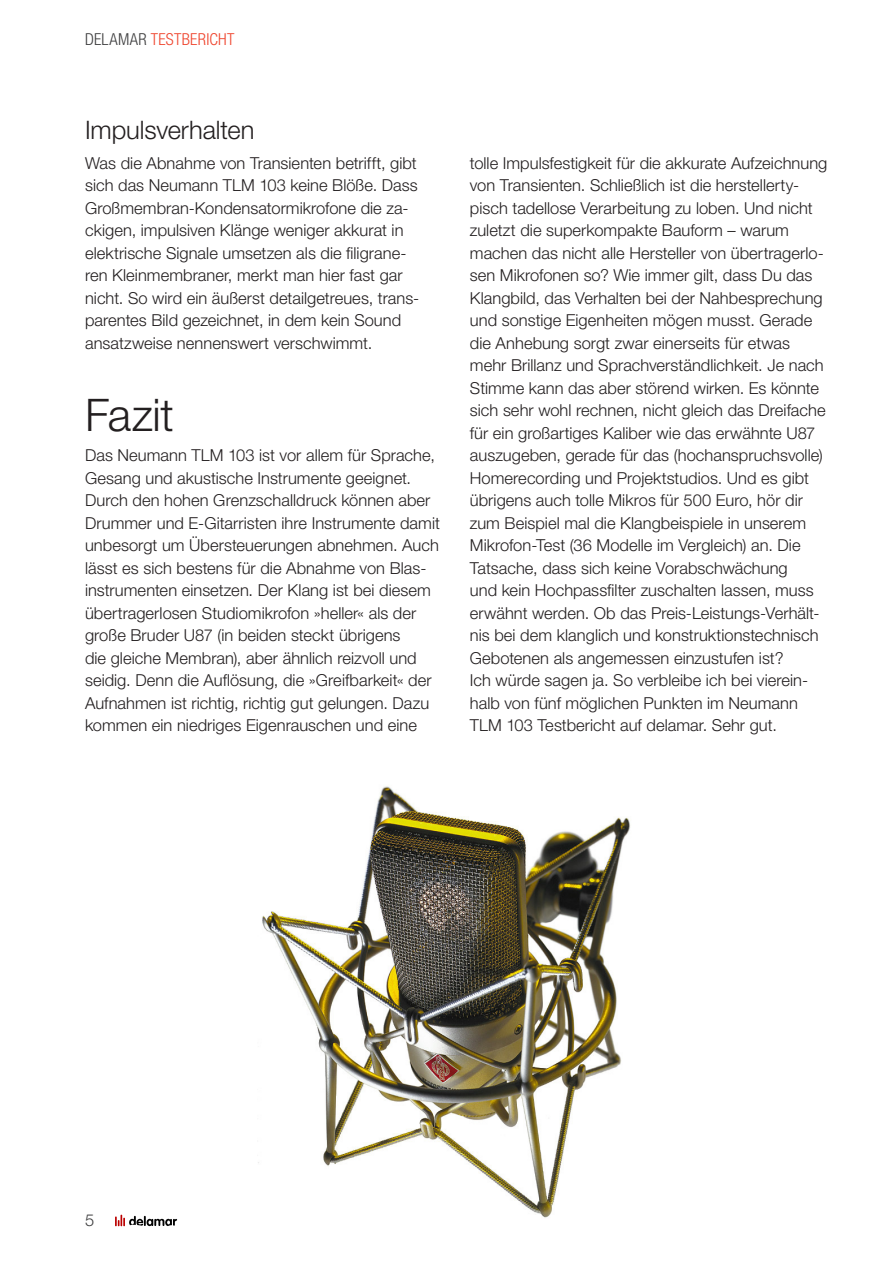
<style>
.page{position:relative;width:893px;height:1263px;background:#fff}
.page>*{position:absolute;margin:0;border:0;box-sizing:border-box;transform-origin:0 0}
.t1{font:300 45px "Helvetica Neue LT Std";letter-spacing:-.01em;color:#231f20}
.t2{font:300 25.5px "Helvetica Neue LT Std";letter-spacing:-.005em;color:#231f20}
.t3{font:300 16.5px/22.5px "Helvetica Neue LT Std";letter-spacing:.005em;color:#231f20}
.t4{font:300 condensed 16.5px "Helvetica Neue LT Std";letter-spacing:.015em;color:#ef452e}
.t5{font:300 16.5px "Helvetica Neue LT Std";color:#3e3e3f}
.s1{color:#3e3e3f}
</style>
<div class="page">
<svg style="left:115px;top:1215px;width:62px;height:11px"></svg>
<img style="left:258px;top:786px;width:372px;height:432px">
<p class="t4" style="left:85px;top:30px;width:151px"><span class="s1">DELAMAR</span> TESTBERICHT</p>
<h3 class="t2" style="left:85px;top:114px;width:171px">Impulsverhalten</h3>
<p class="t3" style="left:85px;top:151px;width:336px">Was die Abnahme von Transienten betrifft, gibt sich das Neumann TLM 103 keine Blöße. Dass Großmembran-Kondensatormikrofone die za&shy;ckigen, impulsiven Klänge weniger akkurat in elektrische Signale umsetzen als die filigrane&shy;ren Kleinmembraner, merkt man hier fast gar nicht. So wird ein äußerst detailgetreues, trans&shy;parentes Bild gezeichnet, in dem kein Sound ansatzweise nennenswert verschwimmt.</p>
<h2 class="t1" style="left:85px;top:388px;width:90px">Fazit</h2>
<p class="t3" style="left:85px;top:444px;width:356px">Das Neumann TLM 103 ist vor allem für Sprache, Gesang und akustische Instrumente geeignet.<br>Durch den hohen Grenzschalldruck können aber Drummer und E-Gitarristen ihre Instrumente damit unbesorgt um Übersteuerungen abnehmen. Auch lässt es sich bestens für die Abnahme von Blas&shy;instrumenten einsetzen. Der Klang ist bei diesem übertragerlosen Studiomikrofon »heller« als der große Bruder U87 (in beiden steckt übrigens<br>die gleiche Membran), aber ähnlich reizvoll und seidig. Denn die Auflösung, die »Greifbarkeit« der Aufnahmen ist richtig, richtig gut gelungen. Dazu kommen ein niedriges Eigenrauschen und eine</p>
<p class="t3" style="left:470px;top:151px;width:359px">tolle Impulsfestigkeit für die akkurate Aufzeichnung von Transienten. Schließlich ist die herstellerty&shy;pisch tadellose Verarbeitung zu loben. Und nicht zuletzt die superkompakte Bauform – warum machen das nicht alle Hersteller von übertragerlo&shy;sen Mikrofonen so? Wie immer gilt, dass Du das Klangbild, das Verhalten bei der Nahbesprechung und sonstige Eigenheiten mögen musst. Gerade die Anhebung sorgt zwar einerseits für etwas mehr Brillanz und Sprachverständlichkeit. Je nach Stimme kann das aber störend wirken. Es könnte sich sehr wohl rechnen, nicht gleich das Dreifache für ein großartiges Kaliber wie das erwähnte U87 auszugeben, gerade für das (hochanspruchsvolle)<br>Homerecording und Projektstudios. Und es gibt übrigens auch tolle Mikros für 500 Euro, hör dir zum Beispiel mal die Klangbeispiele in unserem Mikrofon-Test (36 Modelle im Vergleich) an. Die Tatsache, dass sich keine Vorabschwächung<br>und kein Hochpassfilter zuschalten lassen, muss erwähnt werden. Ob das Preis-Leistungs-Verhält&shy;nis bei dem klanglich und konstruktionstechnisch Gebotenen als angemessen einzustufen ist?<br>Ich würde sagen ja. So verbleibe ich bei vierein&shy;halb von fünf möglichen Punkten im Neumann TLM 103 Testbericht auf delamar. Sehr gut.</p>
<p class="t5" style="left:85px;top:1210px;width:11px">5</p>
</div>
